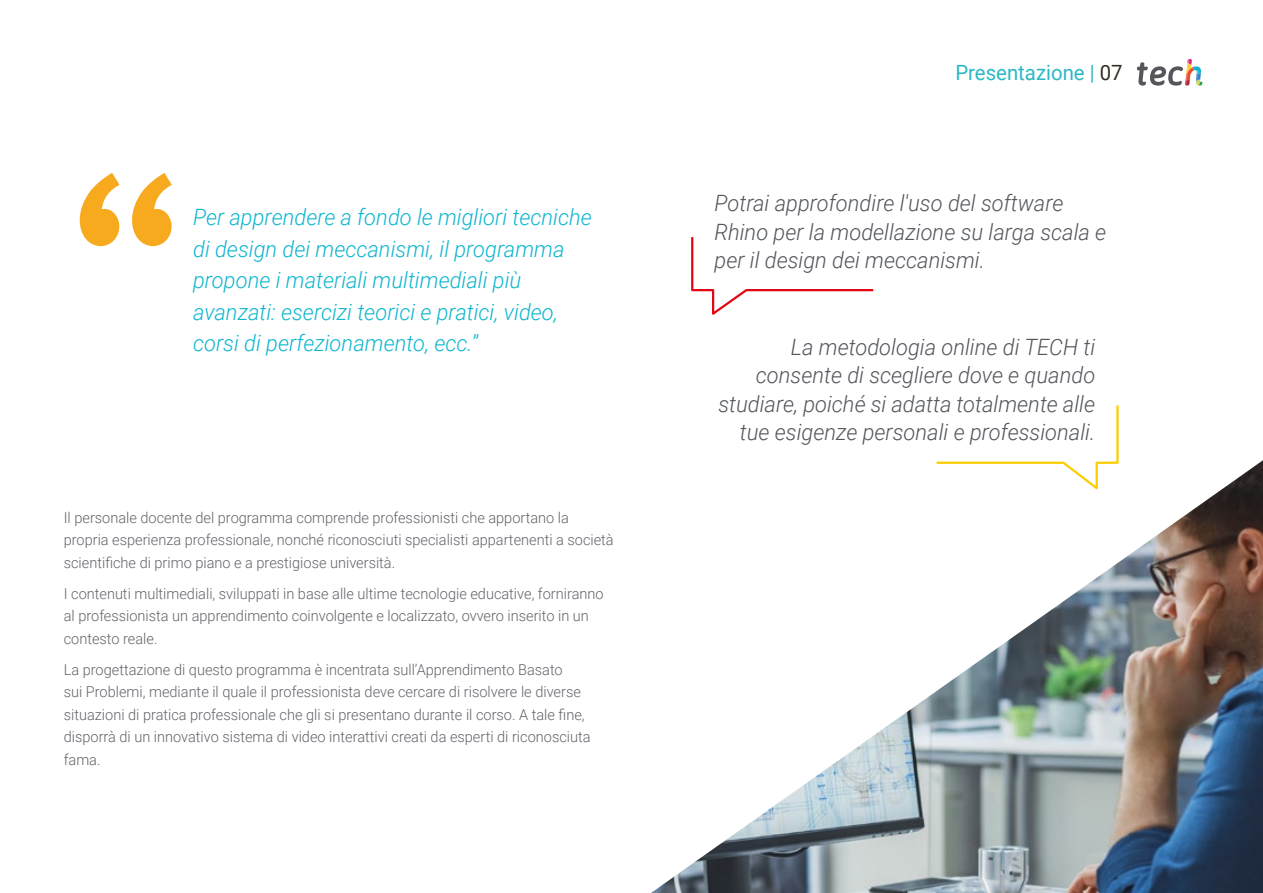
<style>
.page{position:relative;width:1263px;height:893px;background:#fff}
.page>*{position:absolute;margin:0;border:0;box-sizing:border-box;transform-origin:0 0}
.t1{font:italic 300 22.5px/28.5px "Roboto";color:#52555b}
.t2{font:italic 300 22.5px/31.5px "Roboto";color:#0fb6cf}
.t3{font:21px "Roboto";color:#2db8c5}
.t4{font:300 15px/22.5px "Roboto";color:#61646a}
.s1{font-style:normal}
.s2{color:#312e20}
</style>
<div class="page">
<svg style="left:80px;top:173px;width:92px;height:73px"></svg>
<svg style="left:691px;top:237px;width:183px;height:78px"></svg>
<img style="left:651px;top:460px;width:612px;height:433px">
<svg style="left:934px;top:405px;width:186px;height:88px"></svg>
<svg style="left:1137px;top:59px;width:65px;height:27px"></svg>
<h1 class="t2" style="left:193px;top:201px;width:400px">Per apprendere a fondo le migliori tecniche di design dei meccanismi, il programma propone i materiali multimediali più avanzati: esercizi teorici e pratici, video, corsi di perfezionamento, ecc.<span class="s1">”</span></h1>
<p class="t4" style="left:64px;top:505px;width:551px">Il personale docente del programma comprende professionisti che apportano la propria esperienza professionale, nonché riconosciuti specialisti appartenenti a società scientifiche di primo piano e a prestigiose università.</p>
<p class="t4" style="left:64px;top:581px;width:541px">I contenuti multimediali, sviluppati in base alle ultime tecnologie educative, forniranno al professionista un apprendimento coinvolgente e localizzato, ovvero inserito in un contesto reale.</p>
<p class="t4" style="left:64px;top:657px;width:528px">La progettazione di questo programma è incentrata sull’Apprendimento Basato<br>sui Problemi, mediante il quale il professionista deve cercare di risolvere le diverse situazioni di pratica professionale che gli si presentano durante il corso. A tale fine, disporrà di un innovativo sistema di video interattivi creati da esperti di riconosciuta fama.</p>
<h2 class="t3" style="left:955px;top:57px;width:169px">Presentazione | <span class="s2">07</span></h2>
<h1 class="t1" style="left:714px;top:188px;width:393px">Potrai approfondire l'uso del software<br>Rhino per la modellazione su larga scala e per il design dei meccanismi.</h1>
<h1 class="t1" style="left:718px;top:332px;width:378px;text-align:right">La metodologia online di TECH ti consente di scegliere dove e quando studiare, poiché si adatta totalmente alle tue esigenze personali e professionali.</h1>
</div>
